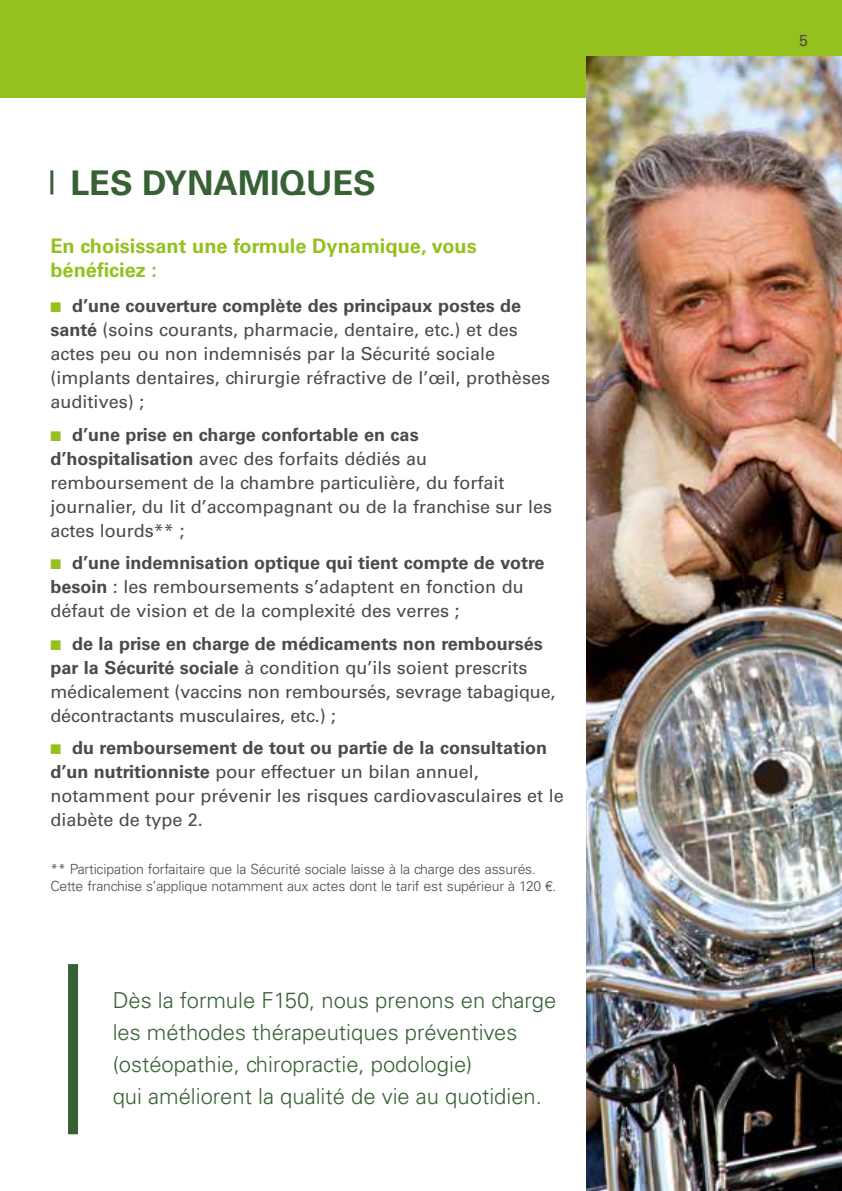
<style>
.page{position:relative;width:842px;height:1191px;background:#fff}
.page>*{position:absolute;margin:0;border:0;box-sizing:border-box;transform-origin:0 0}
.SS_titre_1{font:700 34px "Univers LT Std";color:#376135}
.Texte_exergue{font:300 22px/32px "Univers LT Std";color:#376135}
.SS_titre_3{font:700 20px/24px "Univers LT Std";color:#95c11f}
.t1{font:18px/24px "Univers LT Std";color:#4a4a49}
.TEXTE{font:16px "Univers LT Std";color:#4a4a49}
.Texte_note{font:300 14px/16.8px "Univers LT Std";letter-spacing:-.01em;color:#4a4a49}
.s1{color:#95c11f}
.s2{font-weight:700}
</style>
<div class="page">
<div style="left:0;top:0;width:842px;height:98px;background:#95c11f"></div>
<hr style="left:50px;top:170px;width:3px;height:24px;background:#376135">
<img style="left:587px;top:57px;width:255px;height:1134px">
<div style="left:68px;top:964px;width:10px;height:170px;background:#376135"></div>
<p class="SS_titre_1" style="left:70px;top:163px;width:307px">LES DYNAMIQUES</p>
<p class="SS_titre_3" style="left:50px;top:234px;width:428px">En choisissant une formule Dynamique, vous bénéficiez :</p>
<p class="t1" style="left:50px;top:294px;width:501px"><span class="s1">■</span> <span class="s2">d’une couverture complète des principaux postes de santé</span> (soins courants, pharmacie, dentaire, etc.) et des actes peu ou non indemnisés par la Sécurité sociale (implants dentaires, chirurgie réfractive de l’œil, prothèses auditives) ;</p>
<p class="t1" style="left:50px;top:422px;width:503px"><span class="s1">■</span> <span class="s2">d’une prise en charge confortable en cas d’hospitalisation</span> avec des forfaits dédiés au remboursement de la chambre particulière, du forfait journalier, du lit d’accompagnant ou de la franchise sur les actes lourds** ;</p>
<p class="t1" style="left:50px;top:551px;width:496px"><span class="s1">■</span> <span class="s2">d’une indemnisation optique qui tient compte de votre besoin</span> : les remboursements s’adaptent en fonction du défaut de vision et de la complexité des verres ;</p>
<p class="t1" style="left:50px;top:631px;width:507px"><span class="s1">■</span> <span class="s2">de la prise en charge de médicaments non remboursés par la Sécurité sociale</span> à condition qu’ils soient prescrits médicalement (vaccins non remboursés, sevrage tabagique, décontractants musculaires, etc.) ;</p>
<p class="t1" style="left:50px;top:736px;width:515px"><span class="s1">■</span> <span class="s2">du remboursement de tout ou partie de la consultation d’un nutritionniste</span> pour effectuer un bilan annuel, notamment pour prévenir les risques cardiovasculaires et le diabète de type 2.</p>
<p class="Texte_note" style="left:50px;top:861px;width:508px">** Participation forfaitaire que la Sécurité sociale laisse à la charge des assurés.<br>Cette franchise s’applique notamment aux actes dont le tarif est supérieur à 120 €.</p>
<p class="Texte_exergue" style="left:113px;top:984px;width:445px">Dès la formule F150, nous prenons en charge les méthodes thérapeutiques préventives (ostéopathie, chiropractie, podologie)<br>qui améliorent la qualité de vie au quotidien.</p>
<p class="TEXTE" style="left:799px;top:30px;width:10px">5</p>
</div>
